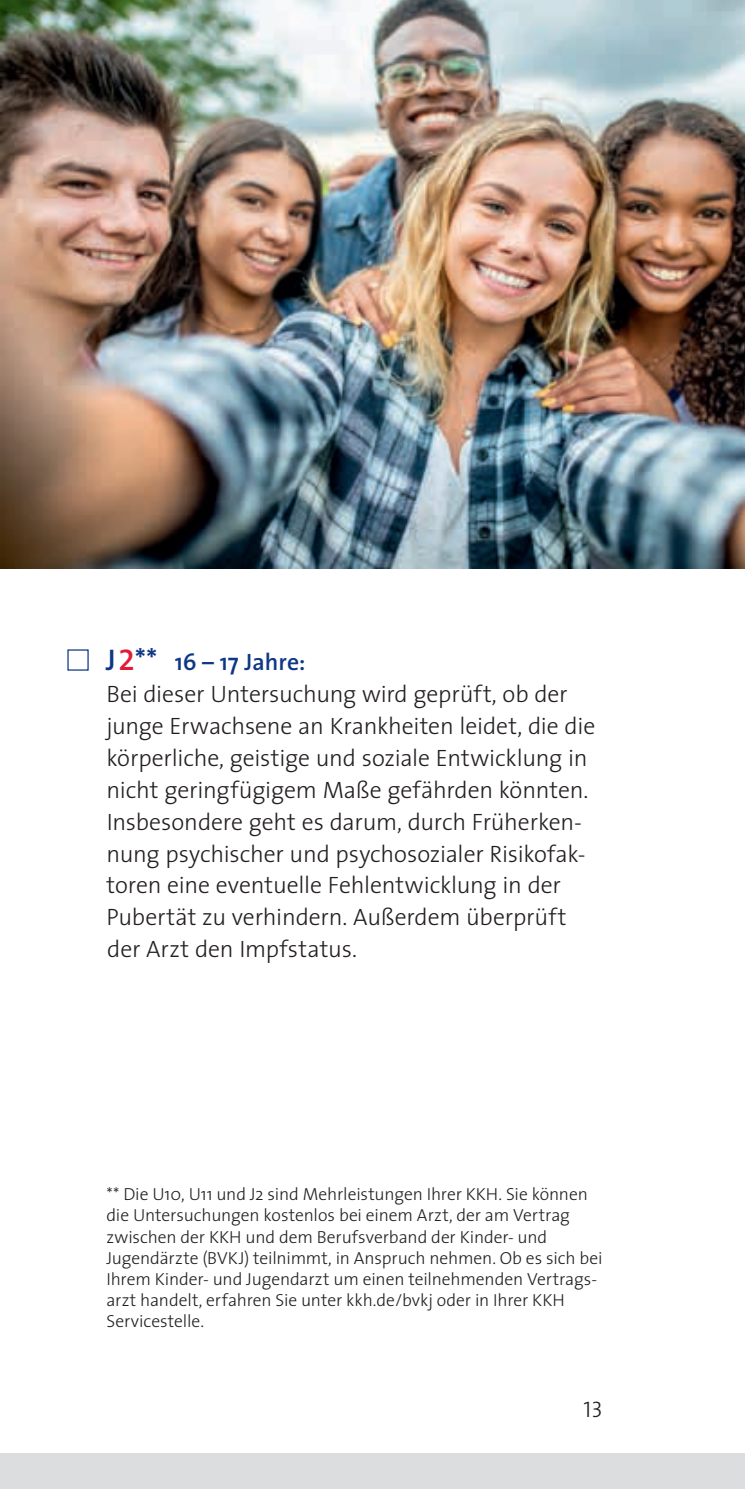
<style>
.page{position:relative;width:745px;height:1489px;background:#fff}
.page>*{position:absolute;margin:0;border:0;box-sizing:border-box;transform-origin:0 0}
.t1{font:300 23.75px/32px "The Sans";letter-spacing:-.01em;color:#231f20}
.t2{font:22.5px "The Sans Light Caps";color:#231f20}
.t3{font:300 17.5px/21px "The Sans";letter-spacing:-.005em;color:#231f20}
.s1{font-weight:600;font-size:30px;color:#103785}
.s2{font-family:"The Sans Semi Bold Caps";font-weight:400;font-size:30px;color:#e51836}
.s3{font-family:"The Sans C4 s";font-weight:600;font-size:30px;color:#103785}
.s4{font-weight:600;color:#103785}
</style>
<div class="page">
<div style="left:0;top:1453px;width:744px;height:35px;background:#dcdddf"></div>
<img style="left:0;top:0;width:744px;height:568px">
<p class="t1" style="left:106px;top:645px;width:490px"><span class="s1">J</span> <span class="s2">2</span><span class="s3">**</span> <span class="s4">16 – 17 Jahre:<br></span>Bei dieser Untersuchung wird geprüft, ob der junge Erwachsene an Krankheiten leidet, die die körperliche, geistige und soziale Entwicklung in nicht geringfügigem Maße gefährden könnten.<br>Insbesondere geht es darum, durch Früherken&shy;nung psychischer und psychosozialer Risikofak&shy;toren eine eventuelle Fehlentwicklung in der Pubertät zu verhindern. Außerdem überprüft der Arzt den Impfstatus.</p>
<p class="t3" style="left:106px;top:1183px;width:497px">** Die U10, U11 und J2 sind Mehrleistungen Ihrer KKH. Sie können die Untersuchungen kostenlos bei einem Arzt, der am Vertrag zwischen der KKH und dem Berufsverband der Kinder- und Jugendärzte (BVKJ) teilnimmt, in Anspruch nehmen. Ob es sich bei Ihrem Kinder- und Jugendarzt um einen teilnehmenden Vertrags&shy;arzt handelt, erfahren Sie unter kkh.de/bvkj oder in Ihrer KKH Servicestelle.</p>
<p class="t2" style="left:583px;top:1390px;width:21px">13</p>
</div>
